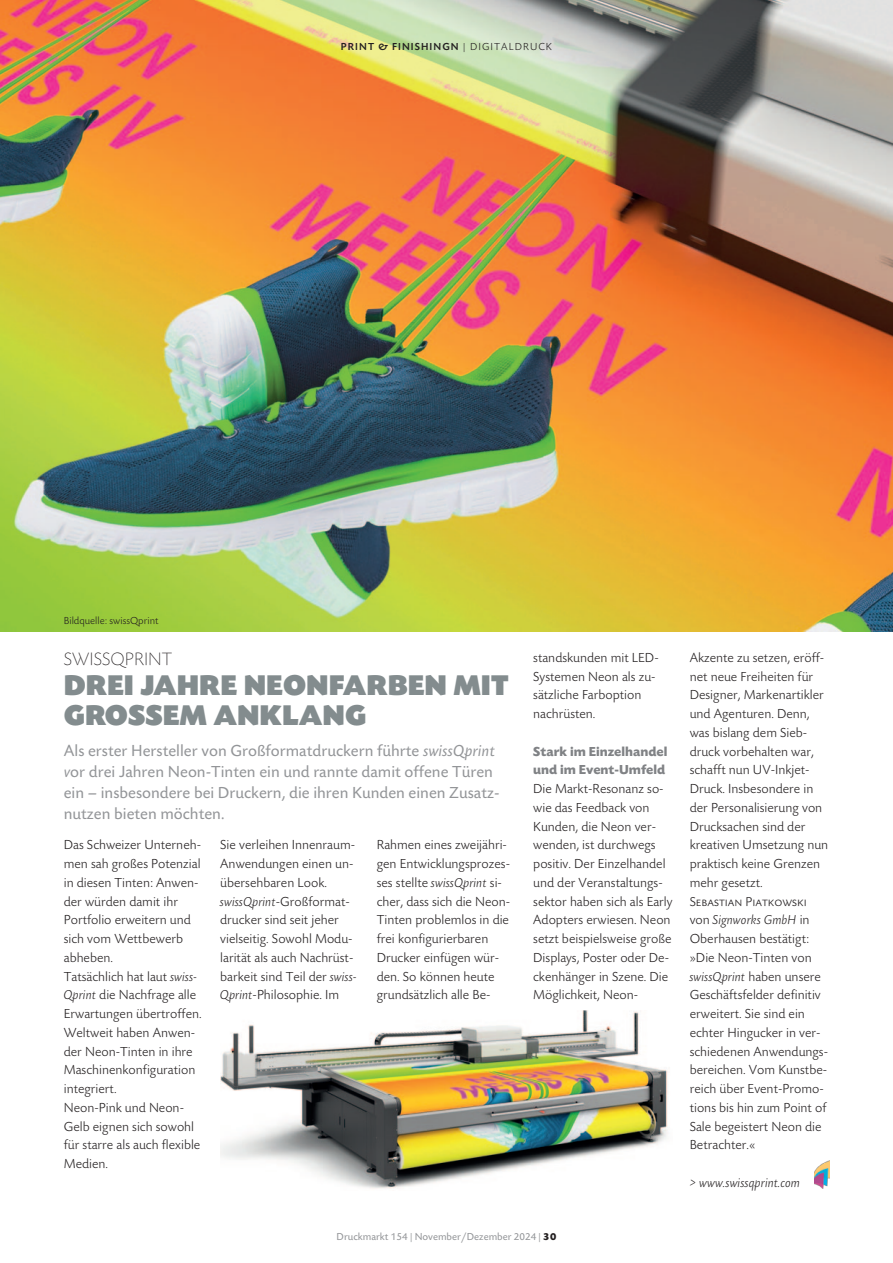
<style>
.page{position:relative;width:893px;height:1263px;background:#fff}
.page>*{position:absolute;margin:0;border:0;box-sizing:border-box;transform-origin:0 0}
.t1{font:30px/30px "Today SB Ultra";color:#838c8e}
.t2{font:300 expanded 18.75px "Today SB";color:#231f20}
.t3{font:16.5px/21px "Today SB";color:#939598}
.t4{font:300 13.5px/18.8px "Today SB";color:#231f20}
.t5{font:700 13.5px/18.8px "Today SB";color:#808285}
.t6{font:italic 300 13.5px "Today SB";color:#231f20}
.t7{font:10.5px "Today SB";color:#939598}
.t8{font:500 10.5px "Today SB";letter-spacing:.1em;color:#231f20}
.t9{font:300 10.5px "Today SB";color:#231f20}
.s1{font-weight:300}
.s2{font-style:italic}
.s3{font-family:"Today SB Caps Lig";font-weight:400}
.s4{font-weight:700;color:#231f20}
</style>
<div class="page">
<img style="left:0;top:0;width:893px;height:631px">
<img style="left:220px;top:1010px;width:448px;height:179px">
<img style="left:814px;top:1161px;width:15px;height:27px">
<p class="t8" style="left:341px;top:42px;width:213px">PRINT &amp; FINISHINGN <span class="s1">| DIGITALDRUCK</span></p>
<p class="t9" style="left:64px;top:616px;width:96px">Bildquelle: swissQprint</p>
<p class="t2" style="left:64px;top:652px;width:110px">SWISSQPRINT</p>
<p class="t1" style="left:64px;top:674px;width:446px">DREI JAHRE NEONFARBEN MIT<br>GROSSEM ANKLANG</p>
<p class="t3" style="left:64px;top:742px;width:437px">Als erster Hersteller von Großformatdruckern führte <span class="s2">swissQprint v</span>or drei Jahren Neon-Tinten ein und rannte damit offene Türen ein – insbesondere bei Druckern, die ihren Kunden einen Zusatz - nutzen bieten möchten.</p>
<p class="t4" style="left:64px;top:837px;width:139px">Das Schweizer Unterneh - men sah großes Potenzial in diesen Tin ten: Anwen - der würden damit ihr<br>Port folio er wei tern und sich vom Wett bewerb abheben.</p>
<p class="t4" style="left:64px;top:968px;width:139px">Tatsächlich hat laut <span class="s2">swiss -<br>Qprint</span> die Nachfrage alle<br>Erwartungen übertroffen.<br>Weltweit ha ben Anwen - der Neon-Tin ten in ihre<br>Maschinen konfiguration integriert.</p>
<p class="t4" style="left:64px;top:1099px;width:138px">Neon-Pink und Neon-<br>Gelb eignen sich sowohl für starre als auch flexible<br>Medien.</p>
<p class="t4" style="left:220px;top:837px;width:136px">Sie verleihen In nenraum-<br>Anwendungen einen un - übersehbaren Look.</p>
<p class="t4" style="left:220px;top:893px;width:138px"><span class="s2">swissQprint</span>-Großformat&shy;drucker sind seit jeher vielseitig. Sowohl Modu - la rität als auch Nachrüst - barkeit sind Teil der <span class="s2">swiss -<br>Qprint</span>-Philosophie. Im</p>
<p class="t4" style="left:377px;top:837px;width:135px">Rahmen eines zwei jähri - gen Entwicklungs pro zes - ses stellte <span class="s2">swissQ print</span> si - cher, dass sich die Neon-<br>Tinten problemlos in die frei konfigurierba ren<br>Dru cker einfügen wür - den. So können heute grundsätzlich alle Be -</p>
<p class="t4" style="left:533px;top:649px;width:127px">stands kunden mit LED-<br>Systemen Neon als zu - sätz liche Farboption nach rüsten.</p>
<p class="t5" style="left:533px;top:743px;width:136px">Stark im Einzelhandel und im Event-Umfeld</p>
<p class="t4" style="left:533px;top:781px;width:141px">Die Markt-Resonanz so - wie das Feedback von<br>Kunden, die Neon ver - wen den, ist durchwegs positiv. Der Einzelhandel und der Veranstaltungs - sektor haben sich als Early<br>Adopters erwiesen. Neon setzt beispielsweise große<br>Displays, Poster oder De - ckenhänger in Szene. Die<br>Möglichkeit, Neon-</p>
<p class="t4" style="left:690px;top:649px;width:140px">Akzente zu setzen, eröff - net neue Freiheiten für<br>Designer, Markenartikler und Agenturen. Denn, was bislang dem Sieb - druck vorbehalten war, schafft nun UV-Inkjet-<br>Druck. Insbesondere in der Personalisierung von<br>Drucksachen sind der kreativen Umsetzung nun praktisch keine Grenzen mehr gesetzt.</p>
<p class="t4" style="left:690px;top:893px;width:140px"><span class="s3">Sebastian Piatkowski </span>von <span class="s2">Signworks GmbH</span> in<br>Oberhausen bestätigt: »Die Neon-Tinten von <span class="s2">swissQprint</span> haben unsere<br>Geschäftsfelder definitiv erweitert. Sie sind ein<br>ech ter Hingucker in ver - schiedenen Anwendungs - bereichen. Vom Kunst be - reich über Event-Promo&shy;tions bis hin zum Point of<br>Sale begeistert Neon die<br>Betrachter.«</p>
<p class="t6" style="left:690px;top:1177px;width:112px">&gt; www.swissqprint.com</p>
<p class="t7" style="left:337px;top:1233px;width:221px">Druckmarkt 154 | November/Dezember 2024 | <span class="s4">30</span></p>
</div>
